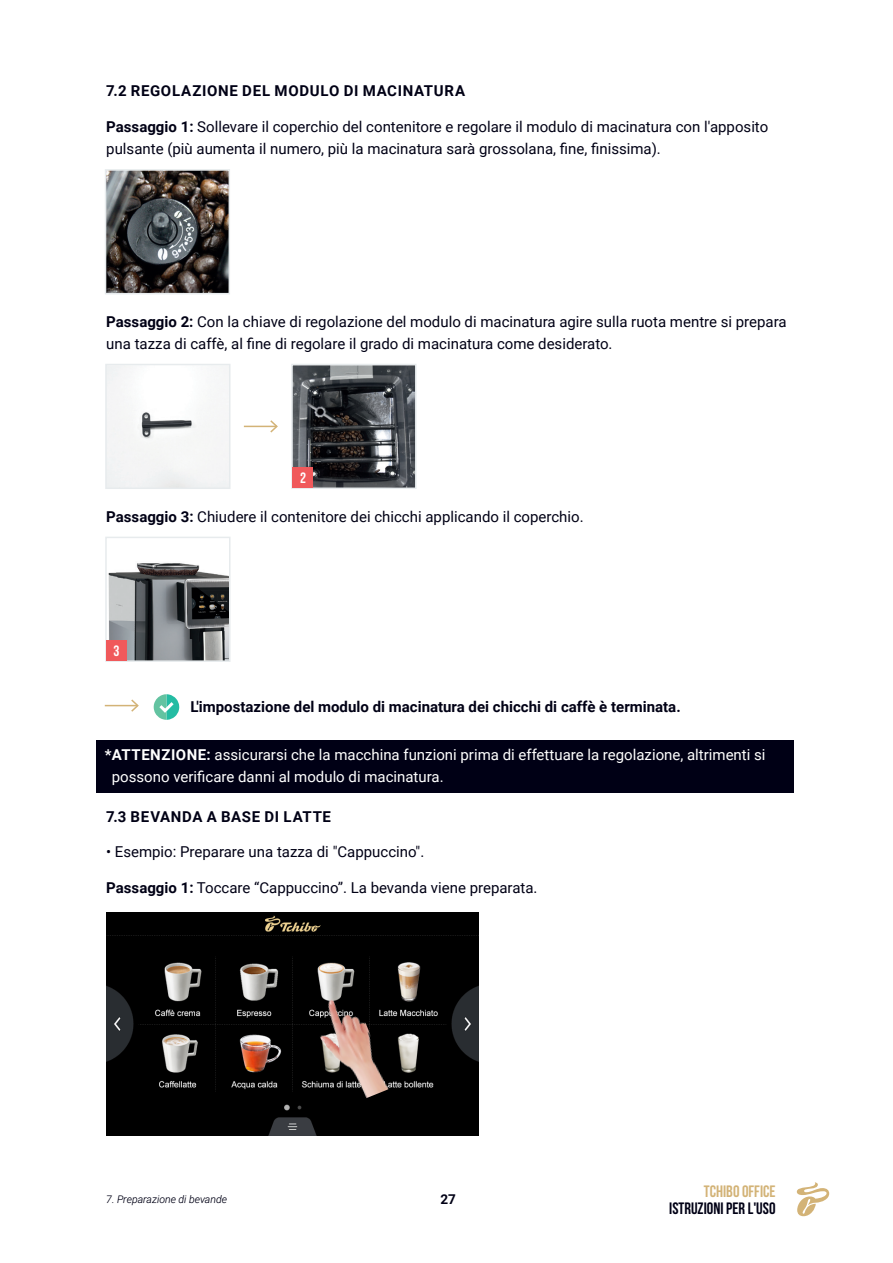
<style>
.page{position:relative;width:893px;height:1263px;background:#fff}
.page>*{position:absolute;margin:0;border:0;box-sizing:border-box;transform-origin:0 0}
.t1{font:700 16.5px "Bebas Neue";color:#000015}
.t2{font:700 16.5px "Bebas Neue";color:#d3b377}
.t3{font:15px/22.5px "Roboto";color:#000015}
.Headline_schwarz{font:15px/22.5px "Roboto";color:#fff}
.Überschrift_2{font:700 15px "Roboto";color:#000015}
.Überschrift_2-2{font:700 15px "Roboto";letter-spacing:.05em;color:#000015}
.Überschrift_2-3{font:700 15px "Roboto";letter-spacing:.045em;color:#000015}
.t4{font:700 15px "Bebas Neue";color:#fff}
.t5{font:700 13.5px "Roboto";color:#000015}
.t6{font:italic 10.5px "Roboto";color:#000015}
.s1{font-weight:700}
</style>
<div class="page">
<svg style="left:797px;top:1182px;width:32px;height:34px"></svg>
<img style="left:105px;top:169px;width:125px;height:126px">
<svg style="left:105px;top:364px;width:126px;height:125px"></svg>
<svg style="left:291px;top:364px;width:126px;height:125px;background:#4e5054"></svg>
<div style="left:293px;top:467px;width:20px;height:20px;background:#f0595b"></div>
<svg style="left:105px;top:537px;width:126px;height:125px"></svg>
<div style="left:106px;top:640px;width:21px;height:20px;background:#f0595b"></div>
<hr style="left:244px;top:426px;width:33px;height:1px;background:#d3b377">
<svg style="left:269px;top:420px;width:9px;height:13px"></svg>
<hr style="left:105px;top:705px;width:33px;height:1px;background:#d3b377">
<svg style="left:130px;top:699px;width:9px;height:13px"></svg>
<svg style="left:154px;top:694px;width:25px;height:26px"></svg>
<div style="left:96px;top:740px;width:698px;height:53px;background:#000015"></div>
<img style="left:106px;top:912px;width:372px;height:223px">
<img style="left:309px;top:991px;width:83px;height:115px">
<p class="Überschrift_2-2" style="left:106px;top:80px;width:360px">7.2 REGOLAZIONE DEL MODULO DI MACINATURA</p>
<p class="t3" style="left:106px;top:114px;width:663px"><span class="s1">Passaggio 1:</span> Sollevare il coperchio del contenitore e regolare il modulo di macinatura con l'apposito pulsante (più aumenta il numero, più la macinatura sarà grossolana, fine, finissima).</p>
<p class="t3" style="left:106px;top:310px;width:682px"><span class="s1">Passaggio 2:</span> Con la chiave di regolazione del modulo di macinatura agire sulla ruota mentre si prepara una tazza di caffè, al fine di regolare il grado di macinatura come desiderato.</p>
<p class="t4" style="left:300px;top:469px;width:7px">2</p>
<p class="t3" style="left:106px;top:504px;width:479px"><span class="s1">Passaggio 3:</span> Chiudere il contenitore dei chicchi applicando il coperchio.</p>
<p class="t4" style="left:114px;top:642px;width:7px">3</p>
<p class="Überschrift_2" style="left:190px;top:696px;width:492px">L'impostazione del modulo di macinatura dei chicchi di caffè è terminata.</p>
<p class="Headline_schwarz" style="left:112px;top:742px;width:655px;text-indent:-7px"><span class="s1">*ATTENZIONE:</span> assicurarsi che la macchina funzioni prima di effettuare la regolazione, altrimenti si possono verificare danni al modulo di macinatura.</p>
<p class="Überschrift_2-3" style="left:106px;top:806px;width:226px">7.3 BEVANDA A BASE DI LATTE</p>
<p class="t3" style="left:106px;top:840px;width:320px">• Esempio: Preparare una tazza di "Cappuccino".</p>
<p class="t3" style="left:106px;top:875px;width:433px"><span class="s1">Passaggio 1:</span> Toccare “Cappuccino”. La bevanda viene preparata.</p>
<p class="t6" style="left:106px;top:1192px;width:122px">7. Preparazione di bevande</p>
<p class="t5" style="left:440px;top:1190px;width:17px">27</p>
<p class="t2" style="left:704px;top:1182px;width:73px">TCHIBO OFFICE</p>
<p class="t1" style="left:669px;top:1199px;width:108px">ISTRUZIONI PER L'USO</p>
</div>
